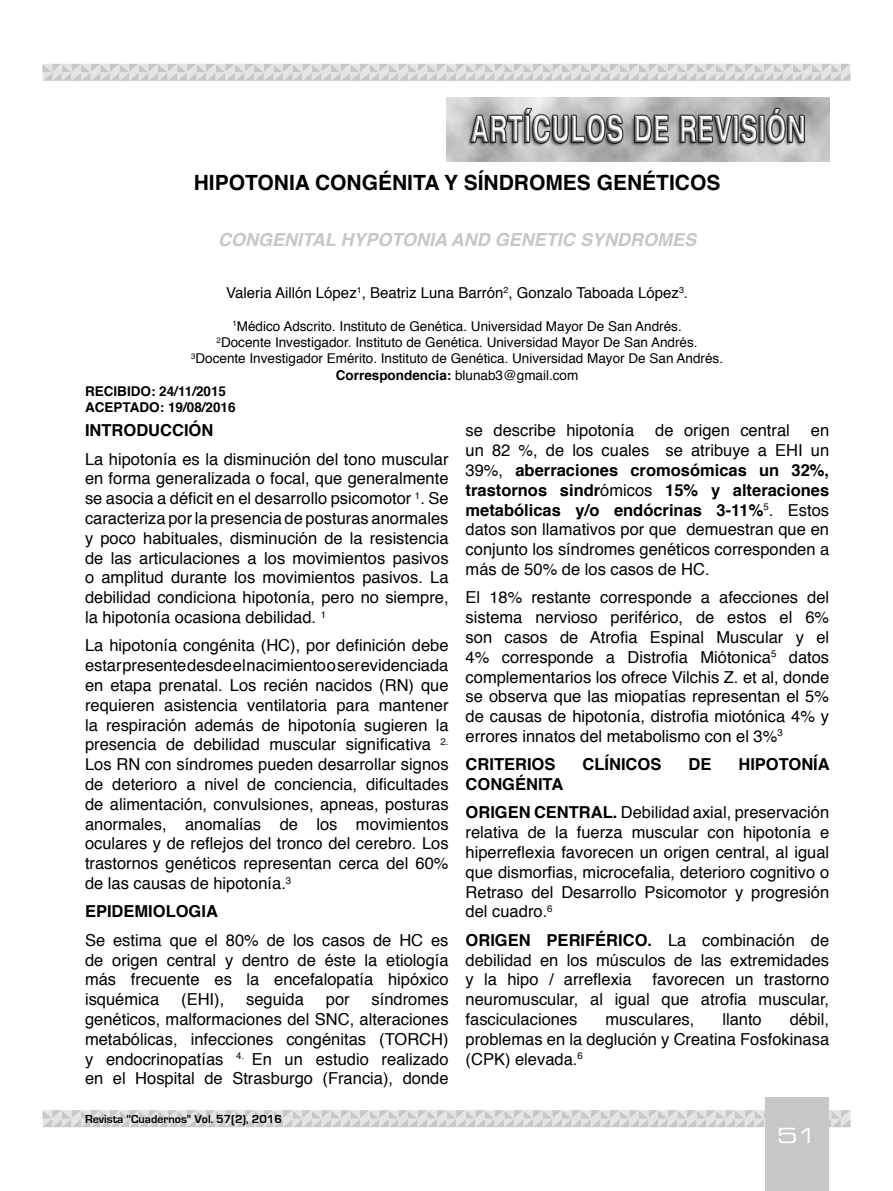
<style>
.page{position:relative;width:893px;height:1191px;background:#fff}
.page>*{position:absolute;margin:0;border:0;box-sizing:border-box;transform-origin:0 0}
.t1{font:700 21px "Helvetica";color:#000}
.t2{font:21px "Eurostile LT Std Ex 2";color:#fff}
.t3{font:italic 700 18px "Helvetica";color:#c6c7c8}
.t4{font:16.5px/19.8px "Helvetica";color:#000;text-align:justify}
.t5{font:700 16.5px "Helvetica";color:#000}
.t6{font:15px "Helvetica";color:#000}
.t7{font:13.5px "Helvetica";color:#000}
.t8{font:700 13.5px "Helvetica";color:#000}
.t9{font:700 12px "Eurostile";color:#000}
.s1{font-weight:700}
</style>
<div class="page">
<svg style="left:43px;top:64px;width:807px;height:17px"></svg>
<svg style="left:43px;top:1110px;width:807px;height:17px"></svg>
<div style="left:765px;top:1097px;width:64px;height:94px;background:#c6c7c8"></div>
<img style="left:446px;top:98px;width:383px;height:64px">
<p class="t1" style="left:194px;top:166px;width:528px">HIPOTONIA CONGÉNITA Y SÍNDROMES GENÉTICOS</p>
<p class="t3" style="left:218px;top:224px;width:479px">CONGENITAL HYPOTONIA AND GENETIC SYNDROMES</p>
<p class="t6" style="left:226px;top:281px;width:463px">Valeria Aillón López<sup>1</sup>, Beatriz Luna Barrón<sup>2</sup>, Gonzalo Taboada López<sup>3</sup>.</p>
<p class="t7" style="left:232px;top:316px;width:451px"><sup>1</sup>Médico Adscrito. Instituto de Genética. Universidad Mayor De San Andrés.</p>
<p class="t7" style="left:217px;top:332px;width:482px"><sup>2</sup>Docente Investigador. Instituto de Genética. Universidad Mayor De San Andrés.</p>
<p class="t7" style="left:191px;top:348px;width:533px"><sup>3</sup>Docente Investigador Emérito. Instituto de Genética. Universidad Mayor De San Andrés.</p>
<p class="t7" style="left:336px;top:364px;width:244px"><span class="s1">Correspondencia:</span> blunab3@gmail.com</p>
<p class="t8" style="left:85px;top:380px;width:143px">RECIBIDO: 24/11/2015</p>
<p class="t8" style="left:85px;top:396px;width:152px">ACEPTADO: 19/08/2016</p>
<p class="t5" style="left:85px;top:417px;width:130px">INTRODUCCIÓN</p>
<p class="t4" style="left:85px;top:449px;width:365px">La hipotonía es la disminución del tono muscular en forma generalizada o focal, que generalmente se asocia a déficit en el desarrollo psicomotor <sup>1</sup>. Se caracteriza por la presencia de posturas anormales y poco habituales, disminución de la resistencia de las articulaciones a los movimientos pasivos o amplitud durante los movimientos pasivos. La debilidad condiciona hipotonía, pero no siempre, la hipotonía ocasiona debilidad. <sup>1</sup></p>
<p class="t4" style="left:85px;top:636px;width:365px">La hipotonía congénita (HC), por definición debe estar presente desde el nacimiento o ser evidenciada en etapa prenatal. Los recién nacidos (RN) que requieren asistencia ventilatoria para mantener la respiración además de hipotonía sugieren la presencia de debilidad muscular significativa <sup>2.<br></sup>Los RN con síndromes pueden desarrollar signos de deterioro a nivel de conciencia, dificultades de alimentación, convulsiones, apneas, posturas anormales, anomalías de los movimientos oculares y de reflejos del tronco del cerebro. Los trastornos genéticos representan cerca del 60% de las causas de hipotonía.<sup>3</sup></p>
<p class="t5" style="left:85px;top:898px;width:134px">EPIDEMIOLOGIA</p>
<p class="t4" style="left:85px;top:930px;width:365px">Se estima que el 80% de los casos de HC es de origen central y dentro de éste la etiología más frecuente es la encefalopatía hipóxico isquémica</p>
<p class="t4" style="left:466px;top:421px;width:170px">se describe hipotonía</p>
<p class="t4" style="left:655px;top:421px;width:136px">de origen central</p>
<p class="t4" style="left:466px;top:421px;width:365px;text-indent:345px">en un 82 %, de los cuales se atribuye a EHI un 39%, <span class="s1">aberraciones cromosómicas un 32%, trastornos sindr</span>ómicos <span class="s1">15% y alteraciones metabólicas y/o endócrinas 3-11%</span><sup>5</sup>. Estos datos son llamativos por que demuestran que en conjunto los síndromes genéticos corresponden a más de 50% de los casos de HC.</p>
<p class="t4" style="left:466px;top:588px;width:365px">El 18% restante corresponde a afecciones del sistema nervioso periférico, de estos el 6% son casos de Atrofia Espinal Muscular y el 4% corresponde a Distrofia Miótonica<sup>5</sup> datos complementarios los ofrece Vilchis Z. et al, donde se observa que las miopatías representan el 5% de causas de hipotonía, distrofia miotónica 4% y errores innatos del metabolismo con el 3%<sup>3</sup></p>
<p class="t5" style="left:466px;top:751px;width:91px">CRITERIOS</p>
<p class="t5" style="left:582px;top:751px;width:80px">CLÍNICOS</p>
<p class="t5" style="left:688px;top:751px;width:24px">DE</p>
<p class="t5" style="left:738px;top:751px;width:93px">HIPOTONÍA</p>
<p class="t4" style="left:466px;top:770px;width:365px;line-height:28.3px"><span class="s1">CONGÉNITA<br>ORIGEN CENTRAL.</span> Debilidad axial, preservación</p>
<p class="t4" style="left:466px;top:823px;width:365px">relativa de la fuerza muscular con hipotonía e hiperreflexia favorecen un origen central, al igual que dismorfias, microcefalia, deterioro cognitivo o Retraso del Desarrollo Psicomotor y progresión del cuadro.<sup>6</sup></p>
<p class="t4" style="left:466px;top:930px;width:365px"><span class="s1">ORIGEN PERIFÉRICO.</span> La combinación de debilidad en los músculos de las extremidades y la hipo / arreflexia</p>
<p class="t4" style="left:466px;top:970px;width:365px;text-indent:187px">favorecen un trastorno neuromuscular, al igual que atrofia muscular, fasciculaciones</p>
<p class="t4" style="left:85px;top:990px;width:365px;text-indent:287px">síndromes genéticos, malformaciones del SNC, alteraciones metabólicas, infecciones congénitas (TORCH) y endocrinopatías <sup>4.</sup> En un estudio realizado en el Hospital de Strasburgo (Francia), donde</p>
<p class="t4" style="left:181px;top:990px;width:45px">(EHI),</p>
<p class="t4" style="left:246px;top:990px;width:59px">seguida</p>
<p class="t4" style="left:326px;top:990px;width:25px">por</p>
<p class="t4" style="left:466px;top:1009px;width:365px;text-indent:324px">débil, problemas en la deglución y Creatina Fosfokinasa (CPK) elevada.<sup>6</sup></p>
<p class="t4" style="left:605px;top:1009px;width:90px">musculares,</p>
<p class="t4" style="left:722px;top:1009px;width:41px">llanto</p>
<p class="t9" style="left:85px;top:1112px;width:199px">Revista "Cuadernos" Vol. 57(2), 2016</p>
<p class="t2" style="left:777px;top:1121px;width:42px">51</p>
</div>
